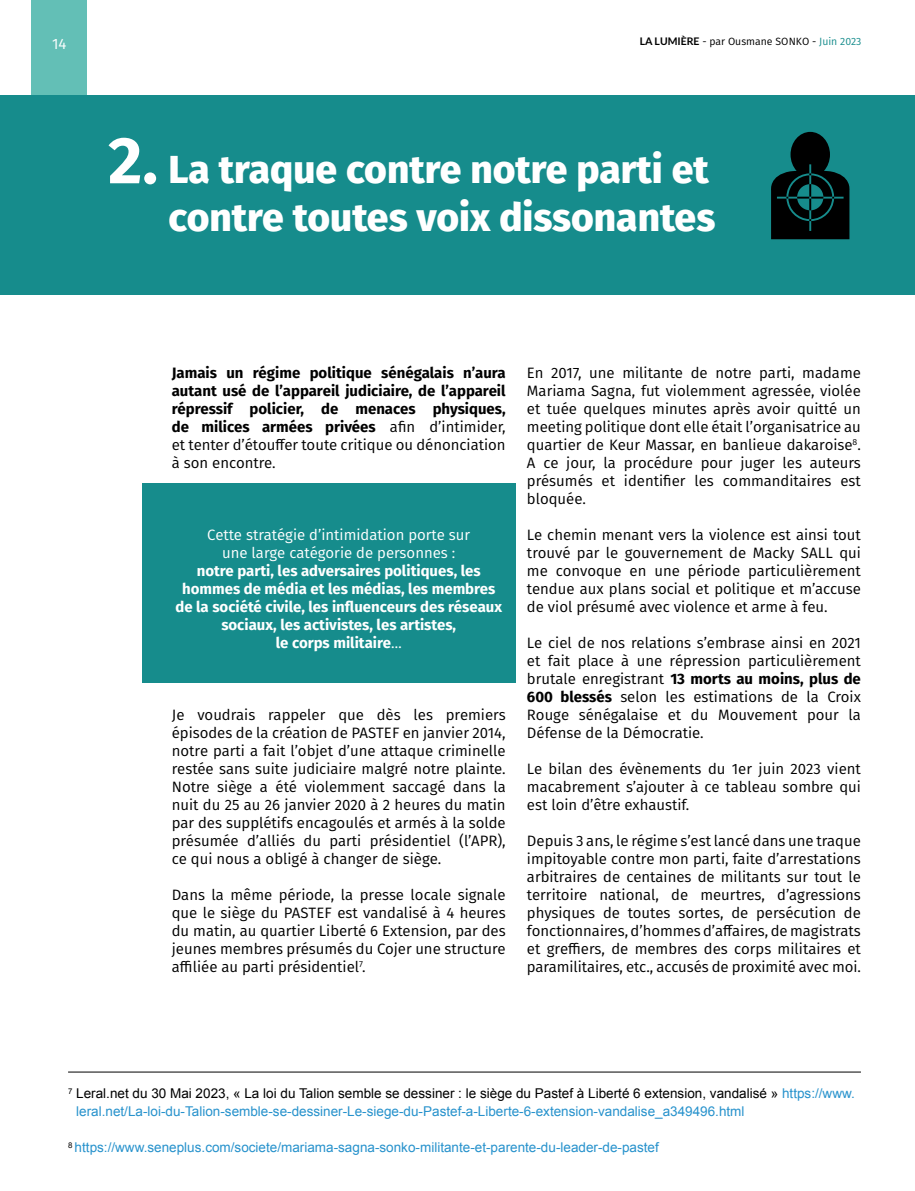
<style>
.page{position:relative;width:915px;height:1191px;background:#fff}
.page>*{position:absolute;margin:0;border:0;box-sizing:border-box;transform-origin:0 0}
.t1{font:800 39px/48px "Fira Sans";color:#fff;text-align:right}
.t2{font:15px/18px "Fira Sans";color:#000;text-align:justify}
.t3{font:700 15px/18px "Fira Sans";color:#000;text-align:justify}
.t4{font:700 15px/18px "Fira Sans";color:#fff;text-align:center}
.t5{font:15px/18px "Fira Sans";color:#fff;text-align:center}
.t6{font:13.5px/18px "Arial";color:#2792cc}
.t7{font:10.5px "Fira Sans";color:#000}
.s1{font-family:"Lato";font-weight:700}
.s2{color:#168c8c}
.s3{font-weight:700;font-size:66px}
.s4{font-weight:400}
.s5{font-weight:700}
.s6{color:#000}
</style>
<div class="page">
<div style="left:31px;top:0;width:55px;height:98px;background:#63bfb6"></div>
<div style="left:142px;top:483px;width:374px;height:199px;background:#168c8c"></div>
<div style="left:0;top:95px;width:914px;height:200px;background:#168c8c"></div>
<svg style="left:771px;top:132px;width:79px;height:107px"></svg>
<hr style="left:68px;top:1071px;width:792px;height:1px;background:#000">
<p class="t5" style="left:52px;top:35px;width:16px">14</p>
<p class="t7" style="left:639px;top:33px;width:223px"><span class="s1">LA LUMIÈRE</span> - par Ousmane SONKO - <span class="s2">Juin 2023</span></p>
<h1 class="t1" style="left:108px;top:142px;width:608px"><span class="s3">2.</span> La traque contre notre parti et contre toutes voix dissonantes</h1>
<p class="t3" style="left:172px;top:363px;width:335px">Jamais un régime politique sénégalais n’aura autant usé de l’appareil judiciaire, de l’appareil répressif policier, de menaces physiques, de milices armées privées <span class="s4">afin d’intimider, et tenter d’étouffer toute critique ou dénonciation à son encontre.</span></p>
<p class="t5" style="left:207px;top:525px;width:264px">Cette stratégie d’intimidation porte sur une large catégorie de personnes :</p>
<p class="t4" style="left:175px;top:561px;width:328px">notre parti, les adversaires politiques, les hommes de média et les médias, les membres de la société civile, les influenceurs des réseaux sociaux, les activistes, les artistes,<br>le corps militaire<span class="s4">…</span></p>
<p class="t2" style="left:172px;top:705px;width:335px">Je voudrais rappeler que dès les premiers épisodes de la création de PASTEF en janvier 2014, notre parti a fait l’objet d’une attaque criminelle restée sans suite judiciaire malgré notre plainte.<br>Notre siège a été violemment saccagé dans la nuit du 25 au 26 janvier 2020 à 2 heures du matin par des supplétifs encagoulés et armés à la solde présumée d’alliés du parti présidentiel (l’APR), ce qui nous a obligé à changer de siège.</p>
<p class="t2" style="left:172px;top:885px;width:335px">Dans la même période, la presse locale signale que le siège du PASTEF est vandalisé à 4 heures du matin, au quartier Liberté 6 Extension, par des jeunes membres présumés du Cojer une structure affiliée au parti présidentiel<sup>7</sup>.</p>
<p class="t2" style="left:527px;top:363px;width:335px">En 2017, une militante de notre parti, madame Mariama Sagna, fut violemment agressée, violée et tuée quelques minutes après avoir quitté un meeting politique dont elle était l’organisatrice au quartier de Keur Massar, en banlieue dakaroise<sup>8</sup>.<br>A ce jour, la procédure pour juger les auteurs présumés et identifier les commanditaires est bloquée.</p>
<p class="t2" style="left:527px;top:525px;width:335px">Le chemin menant vers la violence est ainsi tout trouvé par le gouvernement de Macky SALL qui me convoque en une période particulièrement tendue aux plans social et politique et m’accuse de viol présumé avec violence et arme à feu.</p>
<p class="t2" style="left:527px;top:633px;width:335px">Le ciel de nos relations s’embrase ainsi en 2021 et fait place à une répression particulièrement brutale enregistrant <span class="s5">13 morts au moins, plus de 600 blessés</span> selon les estimations de la Croix Rouge sénégalaise et du Mouvement pour la Défense de la Démocratie.</p>
<p class="t2" style="left:527px;top:759px;width:335px">Le bilan des évènements du 1er juin 2023 vient macabrement s’ajouter à ce tableau sombre qui est loin d’être exhaustif.</p>
<p class="t2" style="left:527px;top:831px;width:335px">Depuis 3 ans, le régime s’est lancé dans une traque impitoyable contre mon parti, faite d’arrestations arbitraires de centaines de militants sur tout le territoire national, de meurtres, d’agressions physiques de toutes sortes, de persécution de fonctionnaires, d’hommes d’affaires, de magistrats et greffiers, de membres des corps militaires et paramilitaires, etc., accusés de proximité avec moi.</p>
<p class="t6" style="left:76px;top:1084px;width:779px;text-indent:-8px"><sup>7</sup> <span class="s6">Leral.net du 30 Mai 2023, « La loi du Talion semble se dessiner : le siège du Pastef à Liberté 6 extension, vandalisé »</span> https://www. leral.net/La-loi-du-Talion-semble-se-dessiner-Le-siege-du-Pastef-a-Liberte-6-extension-vandalise_a349496.html</p>
<p class="t6" style="left:68px;top:1138px;width:592px"><sup>8</sup> https://www.seneplus.com/societe/mariama-sagna-sonko-militante-et-parente-du-leader-de-pastef</p>
</div>
